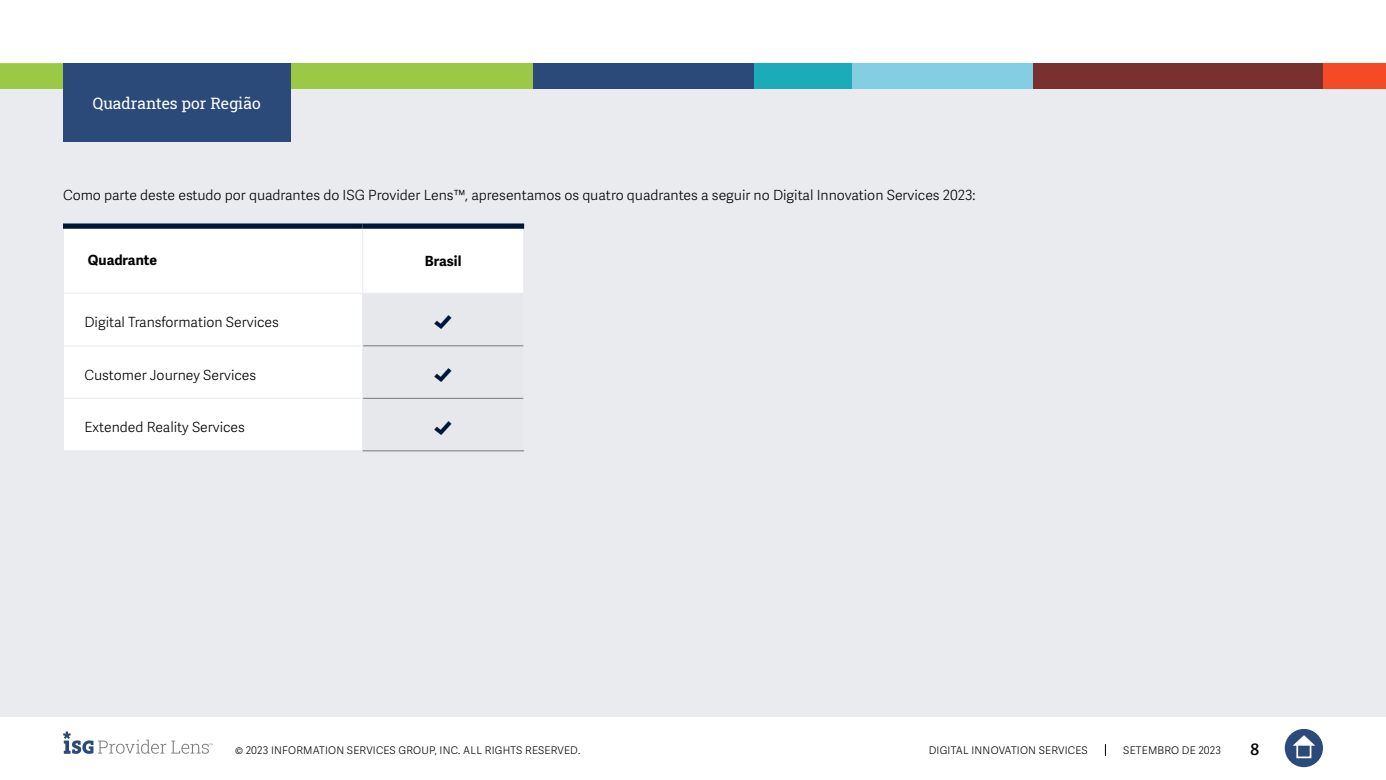
<style>
.page{position:relative;width:1386px;height:780px;background:#fff}
.page>*{position:absolute;margin:0;border:0;box-sizing:border-box;transform-origin:0 0}
.t1{font:300 26.25px "Adelle Sans";color:#001638}
.t2{font:15.75px "Roboto Slab ISG P Regular";color:#fff}
.t3{font:600 15.75px "Adelle Sans";color:#000}
.t4{font:300 14px "Adelle Sans";color:#000}
.t5{font:700 14px "Adelle Sans";color:#000}
.t6{font:300 10.5px "Adelle Sans";letter-spacing:.02em;color:#000}
</style>
<div class="page">
<svg style="left:1105px;top:744px;width:1px;height:12px"></svg>
<div style="left:1285px;top:729px;width:38px;height:38px;background:#2b4a79;border-radius:50%"></div>
<svg style="left:1293px;top:735px;width:22px;height:10px"></svg>
<div style="left:1296px;top:743px;width:15px;height:15px;border:2px solid #fff"></div>
<svg style="left:63px;top:731px;width:150px;height:23px"></svg>
<div style="left:0;top:63px;width:1386px;height:654px;background:#e9ebee"></div>
<div style="left:0;top:63px;width:533px;height:26px;background:#9bc947"></div>
<svg style="left:0;top:63px;width:63px;height:1px"></svg>
<div style="left:533px;top:63px;width:223px;height:26px;background:#2b4a79"></div>
<div style="left:850px;top:63px;width:184px;height:26px;background:#84cee3"></div>
<div style="left:1323px;top:63px;width:63px;height:26px;background:#f54a26"></div>
<div style="left:1033px;top:63px;width:290px;height:26px;background:#7a302e"></div>
<div style="left:754px;top:63px;width:98px;height:26px;background:#1cabb9"></div>
<div style="left:63px;top:63px;width:227px;height:79px;background:#2b4a79"></div>
<svg style="left:64px;top:229px;width:459px;height:221px"></svg>
<hr style="left:362px;top:294px;width:1px;height:52px;background:#e9ebee">
<hr style="left:362px;top:346px;width:1px;height:52px;background:#e9ebee">
<hr style="left:362px;top:398px;width:1px;height:52px;background:#e9ebee">
<hr style="left:63px;top:345px;width:299px;height:1px;background:#e9ebee">
<hr style="left:63px;top:398px;width:299px;height:1px;background:#e9ebee">
<hr style="left:63px;top:293px;width:300px;height:1px;background:#e9ebee">
<hr style="left:362px;top:229px;width:1px;height:64px;background:#e9ebee">
<hr style="left:363px;top:293px;width:161px;height:1px;background:#e9ebee">
<hr style="left:363px;top:345px;width:160px;height:1px;background:#75787b">
<hr style="left:363px;top:398px;width:160px;height:1px;background:#75787b">
<hr style="left:363px;top:450px;width:161px;height:1px;background:#75787b">
<div style="left:63px;top:223px;width:300px;height:6px;background:#001638"></div>
<div style="left:363px;top:223px;width:161px;height:6px;background:#001638"></div>
<p class="t2" style="left:93px;top:92px;width:169px">Quadrantes por Região</p>
<p class="t4" style="left:63px;top:186px;width:914px">Como parte deste estudo por quadrantes do ISG Provider Lens™, apresentamos os quatro quadrantes a seguir no Digital Innovation Services 2023:</p>
<p class="t5" style="left:88px;top:251px;width:71px">Quadrante</p>
<p class="t5" style="left:425px;top:253px;width:38px">Brasil</p>
<p class="t4" style="left:84px;top:314px;width:196px">Digital Transformation Services</p>
<h1 class="t1" style="left:433px;top:305px;width:21px">f</h1>
<p class="t4" style="left:84px;top:367px;width:173px">Customer Journey Services</p>
<h1 class="t1" style="left:433px;top:357px;width:21px">f</h1>
<p class="t4" style="left:84px;top:419px;width:162px">Extended Reality Services</p>
<h1 class="t1" style="left:433px;top:410px;width:21px">f</h1>
<p class="t6" style="left:235px;top:744px;width:347px">© 2023 INFORMATION SERVICES GROUP, INC. ALL RIGHTS RESERVED.</p>
<p class="t6" style="left:929px;top:744px;width:160px">DIGITAL INNOVATION SERVICES</p>
<p class="t6" style="left:1123px;top:744px;width:99px">SETEMBRO DE 2023</p>
<p class="t3" style="left:1250px;top:740px;width:10px">8</p>
</div>
